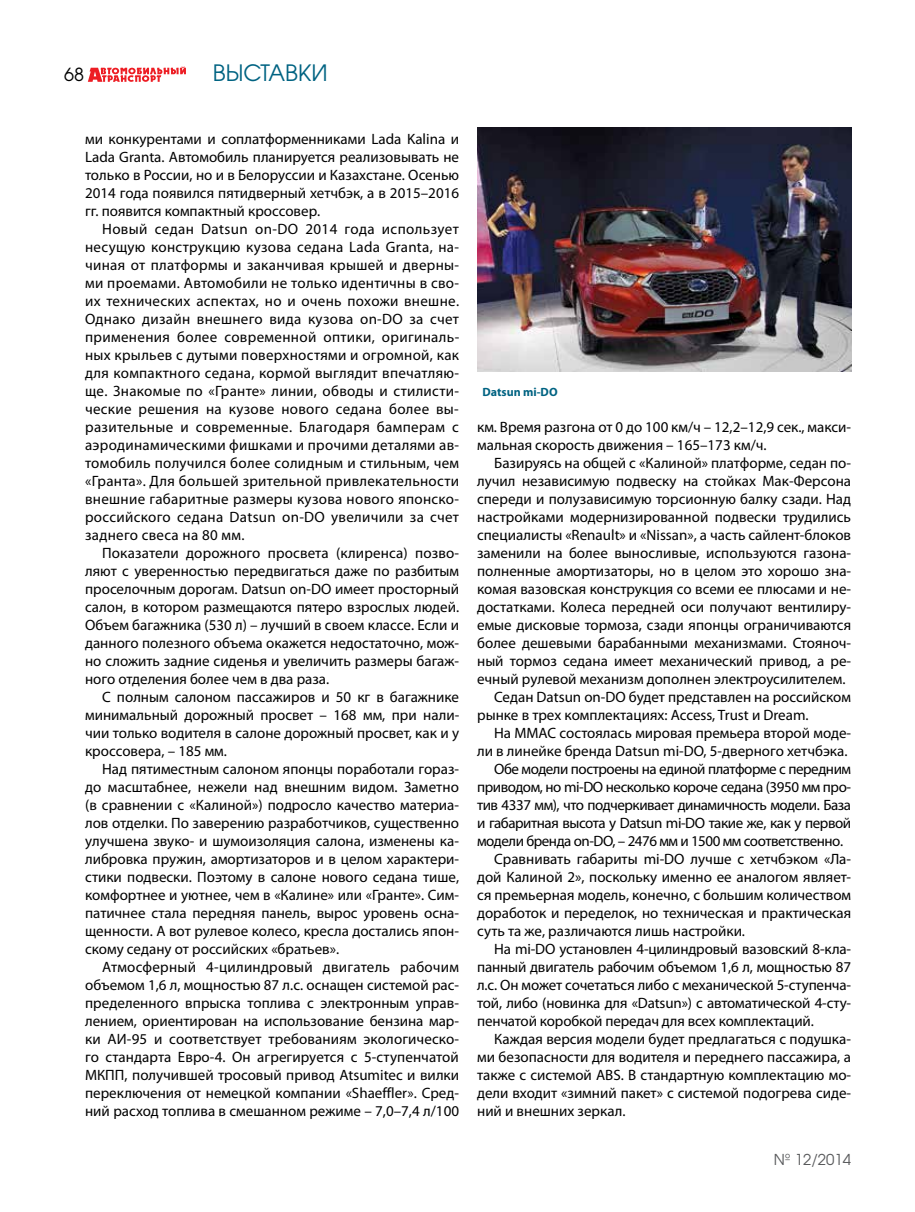
<style>
.page{position:relative;width:915px;height:1212px;background:#fff}
.page>*{position:absolute;margin:0;border:0;box-sizing:border-box;transform-origin:0 0}
.t1{font:22.5px "AG Avalanche C";color:#006382}
.t2{font:18px "AG Avalanche C";color:#000}
.t3{font:15px/18px "Myriad Pro";color:#000;text-align:justify}
.t4{font:15px "Myriad Pro";letter-spacing:-.03em;color:#000}
.t5{font:15px "AG Avalanche C";color:#58595b}
.t6{font:700 12px "Myriad Pro";color:#006382}
</style>
<div class="page">
<svg style="left:88px;top:66px;width:98px;height:16px"></svg>
<img style="left:477px;top:128px;width:373px;height:244px">
<p class="t2" style="left:64px;top:63px;width:21px">68</p>
<h1 class="t1" style="left:213px;top:59px;width:116px">ВЫСТАВКИ</h1>
<p class="t3" style="left:85px;top:130px;width:375px">ми конкурентами и соплатформенниками Lada Kalina и Lada Granta. Автомобиль планируется реализовывать не только в России, но и в Белоруссии и Казахстане. Осенью 2014 года появился пятидверный хетчбэк, а в 2015–2016 гг. появится компактный кроссовер.</p>
<p class="t3" style="left:85px;top:220px;width:375px;text-indent:17px">Новый седан Datsun on-DO 2014 года использует несущую конструкцию кузова седана Lada Granta, на&shy;чиная от платформы и заканчивая крышей и дверны&shy;ми проемами. Автомобили не только идентичны в сво&shy;их технических аспектах, но и очень похожи внешне.<br>Однако дизайн внешнего вида кузова on-DO за счет применения более современной оптики, оригиналь&shy;ных крыльев с дутыми поверхностями и огромной, как для компактного седана, кормой выглядит впечатляю&shy;ще. Знакомые по «Гранте» линии, обводы и стилисти&shy;ческие решения на кузове нового седана более вы&shy;разительные и современные. Благодаря бамперам с аэродинамическими фишками и прочими деталями ав&shy;томобиль получился более солидным и стильным, чем «Гранта». Для большей зрительной привлекательности внешние габаритные размеры кузова нового японско&shy;российского седана Datsun on-DO увеличили за счет заднего свеса на 80 мм.</p>
<p class="t3" style="left:85px;top:544px;width:375px;text-indent:17px">Показатели дорожного просвета (клиренса) позво&shy;ляют с уверенностью передвигаться даже по разбитым проселочным дорогам. Datsun on-DO имеет просторный салон, в котором размещаются пятеро взрослых людей.<br>Объем багажника (530 л) – лучший в своем классе. Если и данного полезного объема окажется недостаточно, мож&shy;но сложить задние сиденья и увеличить размеры багаж&shy;ного отделения более чем в два раза.</p>
<p class="t3" style="left:85px;top:688px;width:375px;text-indent:17px">С полным салоном пассажиров и 50 кг в багажнике минимальный дорожный просвет – 168 мм, при нали&shy;чии только водителя в салоне дорожный просвет, как и у кроссовера, – 185 мм.</p>
<p class="t3" style="left:85px;top:760px;width:375px;text-indent:17px">Над пятиместным салоном японцы поработали гораз&shy;до масштабнее, нежели над внешним видом. Заметно (в сравнении с «Калиной») подросло качество материа&shy;лов отделки. По заверению разработчиков, существенно улучшена звуко- и шумоизоляция салона, изменены ка&shy;либровка пружин, амортизаторов и в целом характери&shy;стики подвески. Поэтому в салоне нового седана тише, комфортнее и уютнее, чем в «Калине» или «Гранте». Сим&shy;патичнее стала передняя панель, вырос уровень осна&shy;щенности. А вот рулевое колесо, кресла достались япон&shy;скому седану от российских «братьев».</p>
<p class="t3" style="left:85px;top:958px;width:375px;text-indent:17px">Атмосферный 4-цилиндровый двигатель рабочим объемом 1,6 л, мощностью 87 л.с. оснащен системой рас&shy;пределенного впрыска топлива с электронным управ&shy;лением, ориентирован на использование бензина мар&shy;ки АИ-95 и соответствует требованиям экологическо&shy;го стандарта Евро-4. Он агрегируется с 5-ступенчатой МКПП, получившей тросовый привод Atsumitec и вилки переключения от немецкой компании «Shaeffler». Сред&shy;ний расход топлива в смешанном режиме – 7,0–7,4 л/100</p>
<p class="t6" style="left:482px;top:384px;width:77px">Datsun mi-DO</p>
<p class="t3" style="left:477px;top:418px;width:375px">км. Время разгона от 0 до 100 км/ч – 12,2–12,9 сек., макси&shy;мальная скорость движения – 165–173 км/ч.</p>
<p class="t3" style="left:494px;top:454px;width:358px">Базируясь на общей с «Калиной» платформе, седан по-</p>
<p class="t3" style="left:477px;top:472px;width:375px">лучил независимую подвеску на стойках Мак-Ферсона</p>
<p class="t3" style="left:477px;top:490px;width:375px">спереди и полузависимую торсионную балку сзади. Над</p>
<p class="t3" style="left:477px;top:508px;width:375px">настройками модернизированной подвески трудились</p>
<p class="t3" style="left:477px;top:526px;width:375px">специалисты «Renault» и «Nissan», а часть сайлент-блоков</p>
<p class="t3" style="left:477px;top:544px;width:375px">заменили на более выносливые, используются газона-</p>
<p class="t3" style="left:477px;top:562px;width:375px">полненные амортизаторы, но в целом это хорошо зна-</p>
<p class="t3" style="left:477px;top:580px;width:375px">комая вазовская конструкция со всеми ее плюсами и не-</p>
<p class="t3" style="left:477px;top:598px;width:375px">достатками. Колеса передней оси получают вентилиру-</p>
<p class="t3" style="left:477px;top:616px;width:375px">емые дисковые тормоза, сзади японцы ограничиваются</p>
<p class="t3" style="left:477px;top:634px;width:375px">более дешевыми барабанными механизмами. Стояноч-</p>
<p class="t3" style="left:477px;top:652px;width:375px">ный тормоз седана имеет механический привод, а ре-</p>
<p class="t3" style="left:477px;top:670px;width:370px">ечный рулевой механизм дополнен электроусилителем.</p>
<p class="t3" style="left:494px;top:688px;width:358px">Седан Datsun on-DO будет представлен на российском</p>
<p class="t3" style="left:477px;top:706px;width:333px">рынке в трех комплектациях: Access, Trust и Dream.</p>
<p class="t3" style="left:494px;top:724px;width:358px">На ММАС состоялась мировая премьера второй моде-</p>
<p class="t3" style="left:477px;top:742px;width:372px">ли в линейке бренда Datsun mi-DO, 5-дверного хетчбэка.</p>
<p class="t4" style="left:494px;top:760px;width:358px">Обе модели построены на единой платформе с передним</p>
<p class="t4" style="left:477px;top:778px;width:375px">приводом, но mi-DO несколько короче седана (3950 мм про-</p>
<p class="t4" style="left:477px;top:796px;width:375px">тив 4337 мм), что подчеркивает динамичность модели. База</p>
<p class="t4" style="left:477px;top:814px;width:375px">и габаритная высота у Datsun mi-DO такие же, как у первой</p>
<p class="t4" style="left:477px;top:832px;width:367px">модели бренда on-DO, – 2476 мм и 1500 мм соответственно.</p>
<p class="t3" style="left:494px;top:850px;width:358px">Сравнивать габариты mi-DO лучше с хетчбэком «Ла-</p>
<p class="t3" style="left:477px;top:868px;width:375px">дой Калиной 2», поскольку именно ее аналогом являет-</p>
<p class="t3" style="left:477px;top:886px;width:375px">ся премьерная модель, конечно, с большим количеством</p>
<p class="t3" style="left:477px;top:904px;width:375px">доработок и переделок, но техническая и практическая</p>
<p class="t3" style="left:477px;top:922px;width:269px">суть та же, различаются лишь настройки.</p>
<p class="t3" style="left:494px;top:940px;width:358px">На mi-DO установлен 4-цилиндровый вазовский 8-кла-</p>
<p class="t3" style="left:477px;top:958px;width:375px">панный двигатель рабочим объемом 1,6 л, мощностью 87</p>
<p class="t3" style="left:477px;top:976px;width:375px">л.с. Он может сочетаться либо с механической 5-ступенча-</p>
<p class="t3" style="left:477px;top:994px;width:375px">той, либо (новинка для «Datsun») с автоматической 4-сту-</p>
<p class="t3" style="left:477px;top:1012px;width:338px">пенчатой коробкой передач для всех комплектаций.</p>
<p class="t3" style="left:494px;top:1030px;width:358px">Каждая версия модели будет предлагаться с подушка-</p>
<p class="t3" style="left:477px;top:1048px;width:375px">ми безопасности для водителя и переднего пассажира, а</p>
<p class="t3" style="left:477px;top:1066px;width:375px">также с системой ABS. В стандартную комплектацию мо-</p>
<p class="t3" style="left:477px;top:1084px;width:375px">дели входит «зимний пакет» с системой подогрева сиде-</p>
<p class="t3" style="left:477px;top:1102px;width:150px">ний и внешних зеркал.</p>
<p class="t5" style="left:773px;top:1150px;width:79px">№ 12/2014</p>
</div>
